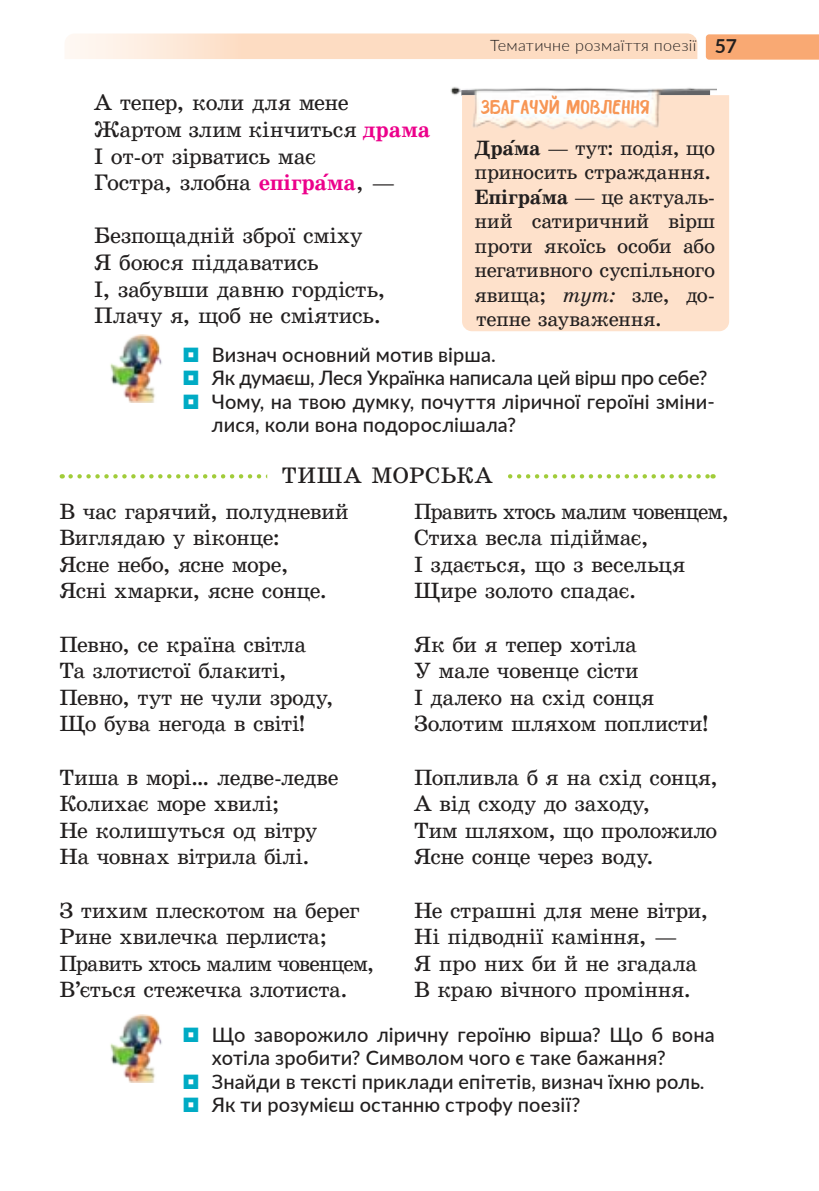
<style>
.page{position:relative;width:819px;height:1191px;background:#fff}
.page>*{position:absolute;margin:0;border:0;box-sizing:border-box;transform-origin:0 0}
.t1{font:22.75px/26.6px "School Book Alx";letter-spacing:-.015em;color:#221f1f}
.t2{font:22.75px "School Book Alx";letter-spacing:.03em;color:#221f1f}
.t3{font:22.4px/26.6px "School Book Alx";letter-spacing:-.02em;color:#221f1f}
.t4{font:22.4px/26.6px "School Book Alx";letter-spacing:-.02em;color:#221f1f;scale:.96 1}
.t5{font:21px/24.5px "School Book Alx";letter-spacing:-.015em;color:#221f1f;text-align:right}
.t6{font:700 21px "School Book Alx";letter-spacing:-.005em;color:#221f1f}
.t7{font:500 19.95px/23.4px "Lato";letter-spacing:.005em;color:#221f1f}
.t8{font:19.25px "Bosk";letter-spacing:.01em;color:#f79655}
.t9{font:300 15.75px "Lato";letter-spacing:.02em;color:#221f1f}
.s1{font-weight:700;font-size:19.25px}
.s2{font-weight:700;color:#ec008b}
.s3{font-family:"Lato";font-weight:700}
.s4{font-family:"Lato";font-weight:700;color:#ec008b}
.s5{font-style:italic}
</style>
<div class="page">
<svg style="left:71px;top:474px;width:642px;height:4px"></svg>
<div style="left:267px;top:461px;width:240px;height:28px;background:#fff"></div>
<img style="left:110px;top:335px;width:52px;height:68px">
<img style="left:110px;top:1014px;width:52px;height:68px">
<div style="left:462px;top:95px;width:267px;height:236px;background:#fee1cb"></div>
<img style="left:450px;top:87px;width:266px;height:48px">
<svg style="left:65px;top:33px;width:754px;height:27px;background:#fcdac1"></svg>
<p class="t9" style="left:490px;top:34px;width:248px">Тематичне розмаїття поезії <span class="s1">57</span></p>
<p class="t1" style="left:94px;top:90px;width:338px">А тепер, коли для мене<br>Жартом злим кінчиться <span class="s2">драма<br></span>І от-от зірватись має<br>Гостра, злобна <span class="s2">епіграма</span></p>
<p class="t8" style="left:480px;top:95px;width:170px">ЗБАГАЧУЙ МОВЛЕННЯ</p>
<p class="t5" style="left:474px;top:136px;width:242px"><span class="s3">́</span> — тут: подія, що приносить страждання.</p>
<p class="t6" style="left:474px;top:185px;width:96px">Епіграма</p>
<p class="t6" style="left:474px;top:136px;width:68px">Драма</p>
<p class="t1" style="left:329px;top:170px;width:67px"><span class="s4">́</span> , —</p>
<p class="t1" style="left:94px;top:223px;width:293px">Безпощадній зброї сміху<br>Я боюся піддаватись<br>І, забувши давню гордість,<br>Плачу я, щоб не сміятись.</p>
<p class="t7" style="left:212px;top:342px;width:504px">Визнач основний мотив вірша.<br>Як думаєш, Леся Українка написала цей вірш про себе?<br>Чому, на твою думку, почуття ліричної героїні зміни&shy;лися, коли вона подорослішала?</p>
<p class="t2" style="left:282px;top:463px;width:212px">ТИША МОРСЬКА</p>
<p class="t3" style="left:60px;top:498px;width:291px">В час гарячий, полудневий<br>Виглядаю у вiконце:<br>Ясне небо, ясне море,<br>Яснi хмарки, ясне сонце.</p>
<p class="t3" style="left:60px;top:631px;width:275px">Певно, се країна свiтла<br>Та злотистої блакиті,<br>Певно, тут не чули зроду,<br>Що бува негода в свiтi!</p>
<p class="t3" style="left:60px;top:764px;width:280px">Тиша в морi… ледве-ледве<br>Колихає море хвилi;<br>Не колишуться од вiтру<br>На човнах вiтрила бiлi.</p>
<p class="t3" style="left:60px;top:897px;width:316px">З тихим плескотом на берег<br>Рине хвилечка перлиста;<br>Править хтось малим човенцем,<br>В’ється стежечка злотиста.</p>
<p class="t5" style="left:474px;top:185px;width:242px;text-align:justify;text-indent:69px"><span class="s3">́</span> — це актуаль&shy;ний сатиричний вірш проти якоїсь особи або негативного суспільного явища; <span class="s5">тут:</span> зле, до&shy;тепне зауваження.</p>
<p class="t4" style="left:414px;top:498px;width:329px">Править хтось малим човенцем,<br>Стиха весла пiдiймає,<br>I здається, що з весельця<br>Щире золото спадає.</p>
<p class="t3" style="left:414px;top:631px;width:295px">Як би я тепер хотiла<br>У мале човенце сiсти<br>I далеко на схiд сонця<br>Золотим шляхом поплисти!</p>
<p class="t3" style="left:414px;top:764px;width:305px">Попливла б я на схiд сонця,<br>А вiд сходу до заходу,<br>Тим шляхом, що проложило<br>Ясне сонце через воду.</p>
<p class="t3" style="left:414px;top:897px;width:296px">Не страшнi для мене вiтри,<br>Нi пiдводнії камiння, —<br>Я про них би й не згадала<br>В краю вiчного промiння.</p>
<p class="t7" style="left:212px;top:1021px;width:504px">Що заворожило ліричну героїню вірша? Що б вона хотіла зробити? Символом чого є таке бажання?<br>Знайди в тексті приклади епітетів, визнач їхню роль.<br>Як ти розумієш останню строфу поезії?</p>
</div>
